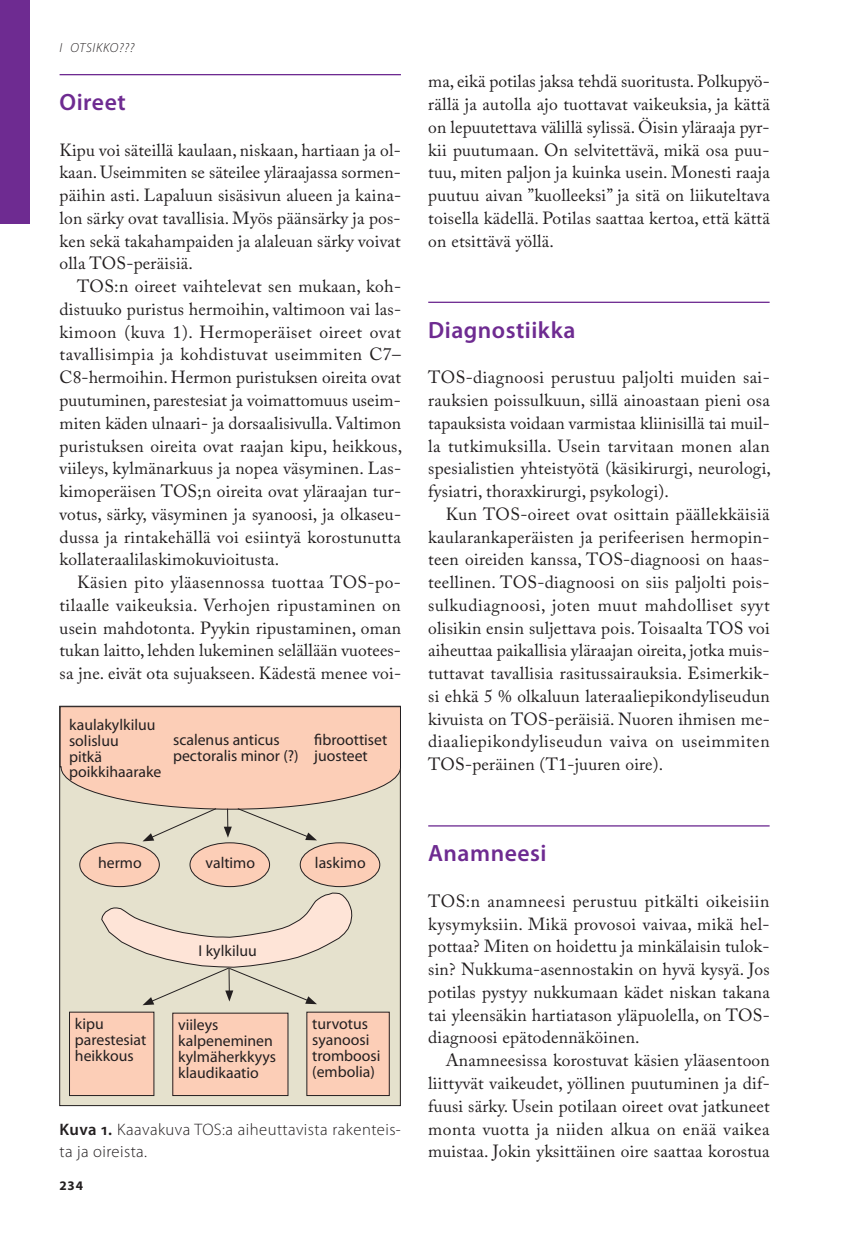
<style>
.page{position:relative;width:859px;height:1241px;background:#fff}
.page>*{position:absolute;margin:0;border:0;box-sizing:border-box;transform-origin:0 0}
.t1{font:600 23.62px "Myriad Pro";letter-spacing:.02em;color:#6e2b91}
.t2{font:17.5px/22.8px "Adobe Caslon Pro";letter-spacing:.015em;color:#231f20;text-align:justify}
.t3{font:300 16.62px/22.8px "Myriad Pro";letter-spacing:.025em;color:#231f20}
.t4{font:15.75px/15.8px "Myriad Pro";color:#231f20}
.t5{font:italic 300 13.12px "Myriad Pro";letter-spacing:.06em;color:#231f20}
.t6{font:700 13.12px "Myriad Pro";color:#231f20}
.s1{font-weight:600}
</style>
<div class="page">
<div style="left:0;top:0;width:30px;height:223px;background:#6e2b91"></div>
<div style="left:60px;top:706px;width:340px;height:399px;background:#e5e1cd"></div>
<hr style="left:60px;top:74px;width:341px;height:1px;background:#6e2b91">
<hr style="left:428px;top:301px;width:341px;height:2px;background:#6e2b91">
<hr style="left:428px;top:825px;width:341px;height:1px;background:#6e2b91">
<div style="left:69px;top:1011px;width:85px;height:84px;background:#fcceb7"></div>
<div style="left:173px;top:1012px;width:115px;height:83px;background:#fcceb7"></div>
<div style="left:307px;top:1011px;width:82px;height:84px;background:#fcceb7"></div>
<div style="left:80px;top:842px;width:79px;height:44px;background:#fcceb7;border-radius:50%"></div>
<div style="left:79px;top:842px;width:81px;height:44px;border:1px solid #231f20;border-radius:50%"></div>
<div style="left:190px;top:842px;width:79px;height:44px;background:#fcceb7;border-radius:50%"></div>
<div style="left:189px;top:842px;width:81px;height:44px;border:1px solid #231f20;border-radius:50%"></div>
<div style="left:300px;top:842px;width:79px;height:44px;background:#fcceb7;border-radius:50%"></div>
<div style="left:300px;top:842px;width:80px;height:44px;border:1px solid #231f20;border-radius:50%"></div>
<svg style="left:59px;top:705px;width:342px;height:136px"></svg>
<svg style="left:101px;top:892px;width:251px;height:113px"></svg>
<p class="t5" style="left:60px;top:42px;width:76px">I OTSIKKO???</p>
<h1 class="t1" style="left:60px;top:93px;width:67px">Oireet</h1>
<p class="t2" style="left:60px;top:139px;width:343px">Kipu voi säteillä kaulaan, niskaan, hartiaan ja ol&shy;kaan. Useimmiten se säteilee yläraajassa sormen&shy;päihin asti. Lapaluun sisäsivun alueen ja kaina&shy;lon särky ovat tavallisia. Myös päänsärky ja pos&shy;ken sekä takahampaiden ja alaleuan särky voivat olla TOS-peräisiä.</p>
<p class="t2" style="left:60px;top:275px;width:344px;text-indent:18px">TOS:n oireet vaihtelevat sen mukaan, koh&shy;distuuko puristus hermoihin, valtimoon vai las&shy;kimoon (kuva 1). Hermoperäiset oireet ovat tavallisimpia ja kohdistuvat useimmiten C7– C8-hermoihin. Hermon puristuksen oireita ovat puutuminen, parestesiat ja voimattomuus useim&shy;miten käden ulnaari- ja dorsaalisivulla. Valtimon puristuksen oireita ovat raajan kipu, heikkous, viileys, kylmänarkuus ja nopea väsyminen. Las&shy;kimoperäisen TOS;n oireita ovat yläraajan tur&shy;votus, särky, väsyminen ja syanoosi, ja olkaseu&shy;dussa ja rintakehällä voi esiintyä korostunutta kollateraalilaskimokuvioitusta.</p>
<p class="t2" style="left:60px;top:571px;width:343px;text-indent:18px">Käsien pito yläasennossa tuottaa TOS-po&shy;tilaalle vaikeuksia. Verhojen ripustaminen on usein mahdotonta. Pyykin ripustaminen, oman tukan laitto, lehden lukeminen selällään vuotees&shy;sa jne. eivät ota sujuakseen. Kädestä menee voi-</p>
<p class="t4" style="left:69px;top:718px;width:94px">kaulakylkiluu solisluu<br>pitkä poikkihaarake</p>
<p class="t4" style="left:173px;top:733px;width:127px">scalenus anticus pectoralis minor (?)</p>
<p class="t4" style="left:314px;top:733px;width:74px">fibroottiset juosteet</p>
<p class="t4" style="left:98px;top:856px;width:45px">hermo</p>
<p class="t4" style="left:205px;top:856px;width:51px">valtimo</p>
<p class="t4" style="left:315px;top:856px;width:52px">laskimo</p>
<p class="t4" style="left:198px;top:943px;width:60px">I kylkiluu</p>
<p class="t4" style="left:75px;top:1017px;width:73px">kipu parestesiat heikkous</p>
<p class="t4" style="left:178px;top:1018px;width:99px">viileys kalpeneminen kylmäherkkyys klaudikaatio</p>
<p class="t4" style="left:312px;top:1017px;width:70px">turvotus syanoosi tromboosi (embolia)</p>
<p class="t3" style="left:60px;top:1118px;width:343px"><span class="s1">Kuva 1.</span> Kaavakuva TOS:a aiheuttavista rakenteis&shy;ta ja oireista.</p>
<p class="t6" style="left:60px;top:1177px;width:25px">234</p>
<p class="t2" style="left:428px;top:71px;width:343px">ma, eikä potilas jaksa tehdä suoritusta. Polkupyö&shy;rällä ja autolla ajo tuottavat vaikeuksia, ja kättä on lepuutettava välillä sylissä. Öisin yläraaja pyr&shy;kii puutumaan. On selvitettävä, mikä osa puu&shy;tuu, miten paljon ja kuinka usein. Monesti raaja puutuu aivan ”kuolleeksi” ja sitä on liikuteltava toisella kädellä. Potilas saattaa kertoa, että kättä on etsittävä yöllä.</p>
<h1 class="t1" style="left:428px;top:321px;width:149px">Diagnostiikka</h1>
<p class="t2" style="left:428px;top:366px;width:344px">TOS-diagnoosi perustuu paljolti muiden sai&shy;rauksien poissulkuun, sillä ainoastaan pieni osa tapauksista voidaan varmistaa kliinisillä tai muil&shy;la tutkimuksilla. Usein tarvitaan monen alan spesialistien yhteistyötä (käsikirurgi, neurologi, fysiatri, thoraxkirurgi, psykologi).</p>
<p class="t2" style="left:428px;top:503px;width:343px;text-indent:18px">Kun TOS-oireet ovat osittain päällekkäisiä kaularankaperäisten ja perifeerisen hermopin&shy;teen oireiden kanssa, TOS-diagnoosi on haas&shy;teellinen. TOS-diagnoosi on siis paljolti pois&shy;sulkudiagnoosi, joten muut mahdolliset syyt olisikin ensin suljettava pois. Toisaalta TOS voi aiheuttaa paikallisia yläraajan oireita, jotka muis&shy;tuttavat tavallisia rasitussairauksia. Esimerkik&shy;si ehkä 5 % olkaluun lateraaliepikondyliseudun kivuista on TOS-peräisiä. Nuoren ihmisen me&shy;diaaliepikondyliseudun vaiva on useimmiten TOS-peräinen (T1-juuren oire).</p>
<h1 class="t1" style="left:428px;top:844px;width:120px">Anamneesi</h1>
<p class="t2" style="left:428px;top:890px;width:343px">TOS:n anamneesi perustuu pitkälti oikeisiin kysymyksiin. Mikä provosoi vaivaa, mikä hel&shy;pottaa? Miten on hoidettu ja minkälaisin tulok&shy;sin? Nukkuma-asennostakin on hyvä kysyä. Jos potilas pystyy nukkumaan kädet niskan takana tai yleensäkin hartiatason yläpuolella, on TOS&shy;diagnoosi epätodennäköinen.</p>
<p class="t2" style="left:428px;top:1049px;width:343px;text-indent:18px">Anamneesissa korostuvat käsien yläasentoon liittyvät vaikeudet, yöllinen puutuminen ja dif&shy;fuusi särky. Usein potilaan oireet ovat jatkuneet monta vuotta ja niiden alkua on enää vaikea muistaa. Jokin yksittäinen oire saattaa korostua</p>
</div>
